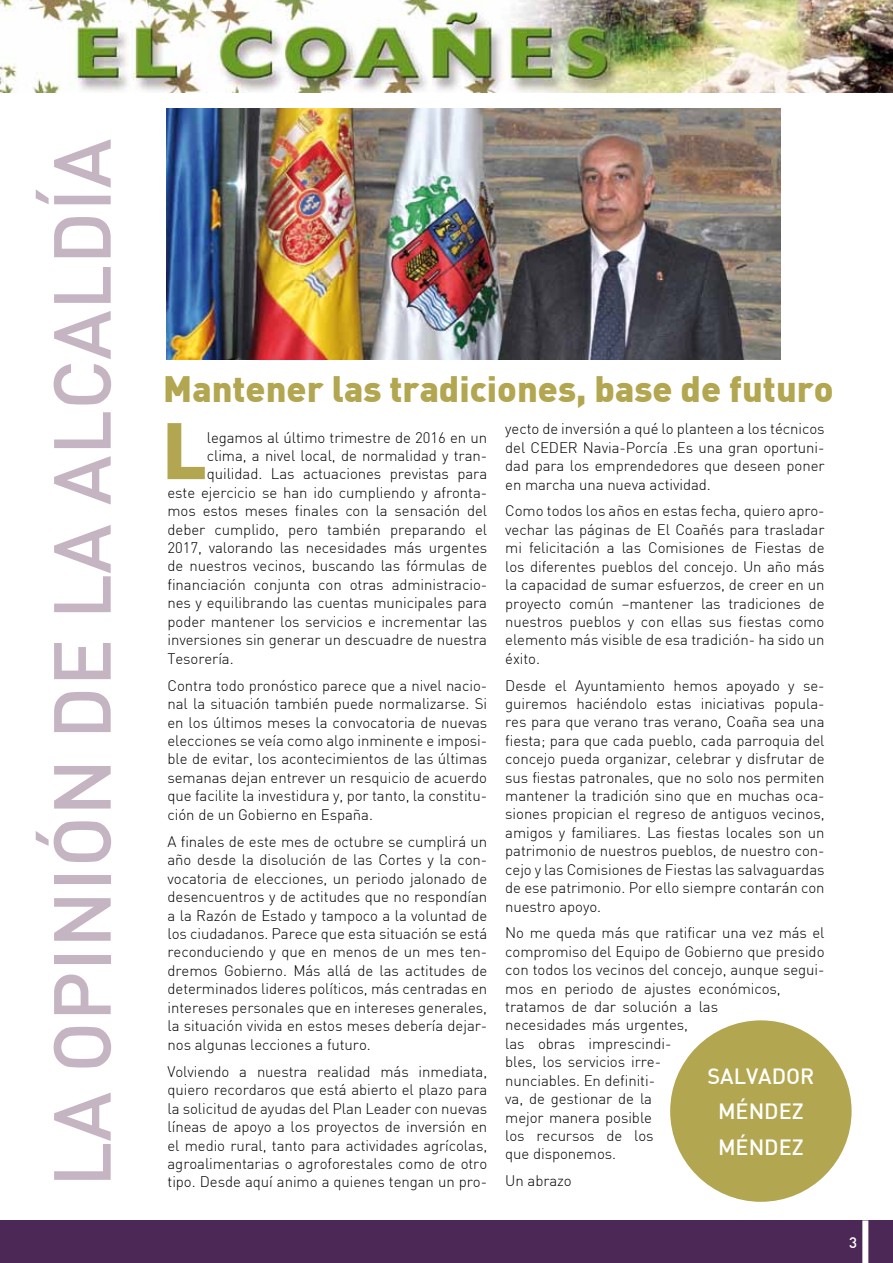
<style>
.page{position:relative;width:893px;height:1263px;background:#fff}
.page>*{position:absolute;margin:0;border:0;box-sizing:border-box;transform-origin:0 0}
.t1{font:500 79.5px "DIN";color:#c5b5c2}
.t2{font:900 78.75px "DIN";color:#b3a650}
.t3{font:900 36px "DIN";color:#b3a650}
.t4{font:500 21.6px/35.4px "DIN";color:#fff;text-align:center}
.t5{font:300 15px/18.5px "DIN";letter-spacing:-.005em;color:#000;text-align:justify}
.t6{font:500 15px "DIN";color:#fff}
</style>
<div class="page">
<img style="left:0;top:0;width:893px;height:92px">
<div style="left:0;top:1220px;width:893px;height:43px;background:#4b2856"></div>
<div style="left:862px;top:1220px;width:6px;height:43px;background:#fff"></div>
<div style="left:670px;top:1020px;width:182px;height:182px;background:#b3a650;border-radius:50%"></div>
<img style="left:167px;top:109px;width:614px;height:250px">
<h1 class="t1" style="left:31px;top:1187px;width:1050px;rotate:-90deg">LA OPINIÓN DE LA ALCALDÍA</h1>
<h3 class="t3" style="left:163px;top:365px;width:672px">Mantener las tradiciones, base de futuro</h3>
<h2 class="t2" style="left:162px;top:398px;width:47px">L</h2>
<p class="t5" style="left:207px;top:428px;width:282px">legamos al último trimestre de 2016 en un</p>
<p class="t5" style="left:207px;top:446px;width:282px">clima, a nivel local, de normalidad y tran-</p>
<p class="t5" style="left:207px;top:464px;width:282px">quilidad. Las actuaciones previstas para</p>
<p class="t5" style="left:168px;top:483px;width:321px">este ejercicio se han ido cumpliendo y afronta-</p>
<p class="t5" style="left:168px;top:501px;width:321px">mos estos meses finales con la sensación del</p>
<p class="t5" style="left:168px;top:520px;width:321px">deber cumplido, pero también preparando el</p>
<p class="t5" style="left:168px;top:538px;width:321px">2017, valorando las necesidades más urgentes</p>
<p class="t5" style="left:168px;top:557px;width:321px">de nuestros vecinos, buscando las fórmulas de</p>
<p class="t5" style="left:168px;top:575px;width:321px">financiación conjunta con otras administracio-</p>
<p class="t5" style="left:168px;top:593px;width:321px">nes y equilibrando las cuentas municipales para</p>
<p class="t5" style="left:168px;top:612px;width:321px">poder mantener los servicios e incrementar las</p>
<p class="t5" style="left:168px;top:630px;width:321px">inversiones sin generar un descuadre de nuestra</p>
<p class="t5" style="left:168px;top:649px;width:68px">Tesorería.</p>
<p class="t5" style="left:168px;top:676px;width:321px">Contra todo pronóstico parece que a nivel nacio&shy;nal la situación también puede normalizarse. Si en los últimos meses la convocatoria de nuevas elecciones se veía como algo inminente e imposi&shy;ble de evitar, los acontecimientos de las últimas semanas dejan entrever un resquicio de acuerdo que facilite la investidura y, por tanto, la constitu&shy;ción de un Gobierno en España.</p>
<p class="t5" style="left:168px;top:832px;width:321px">A finales de este mes de octubre se cumplirá un año desde la disolución de las Cortes y la con&shy;vocatoria de elecciones, un periodo jalonado de desencuentros y de actitudes que no respondían a la Razón de Estado y tampoco a la voluntad de los ciudadanos. Parece que esta situación se está reconduciendo y que en menos de un mes ten&shy;dremos Gobierno. Más allá de las actitudes de determinados lideres políticos, más centradas en intereses personales que en intereses generales, la situación vivida en estos meses debería dejar&shy;nos algunas lecciones a futuro.</p>
<p class="t5" style="left:168px;top:1062px;width:321px">Volviendo a nuestra realidad más inmediata, quiero recordaros que está abierto el plazo para la solicitud de ayudas del Plan Leader con nuevas líneas de apoyo a los proyectos de inversión en el medio rural, tanto para actividades agrícolas, agroalimentarias o agroforestales como de otro tipo. Desde aquí animo a quienes tengan un pro-</p>
<p class="t5" style="left:505px;top:420px;width:321px">yecto de inversión a qué lo planteen a los técnicos del CEDER Navia-Porcía .Es una gran oportuni&shy;dad para los emprendedores que deseen poner en marcha una nueva actividad.</p>
<p class="t5" style="left:505px;top:502px;width:321px">Como todos los años en estas fecha, quiero apro&shy;vechar las páginas de El Coañés para trasladar mi felicitación a las Comisiones de Fiestas de los diferentes pueblos del concejo. Un año más la capacidad de sumar esfuerzos, de creer en un proyecto común –mantener las tradiciones de nuestros pueblos y con ellas sus fiestas como elemento más visible de esa tradición- ha sido un éxito.</p>
<p class="t5" style="left:505px;top:676px;width:321px">Desde el Ayuntamiento hemos apoyado y se&shy;guiremos haciéndolo estas iniciativas popula&shy;res para que verano tras verano, Coaña sea una fiesta; para que cada pueblo, cada parroquia del concejo pueda organizar, celebrar y disfrutar de sus fiestas patronales, que no solo nos permiten mantener la tradición sino que en muchas oca&shy;siones propician el regreso de antiguos vecinos, amigos y familiares. Las fiestas locales son un patrimonio de nuestros pueblos, de nuestro con&shy;cejo y las Comisiones de Fiestas las salvaguardas de ese patrimonio. Por ello siempre contarán con nuestro apoyo.</p>
<p class="t5" style="left:505px;top:924px;width:321px;text-align:left">No me queda más que ratificar una vez más el compromiso del Equipo de Gobierno que presido con todos los vecinos del concejo, aunque segui&shy;mos en periodo de ajustes económicos, tratamos de dar solución a las<br>necesidades más urgentes,<br>las obras imprescindi-<br>bles, los servicios irre-<br>nunciables. En definiti-<br>va, de gestionar de la<br>mejor manera posible<br>los recursos de los<br>que disponemos.</p>
<p class="t5" style="left:505px;top:1171px;width:68px">Un abrazo</p>
<h3 class="t4" style="left:707px;top:1058px;width:109px">SALVADOR<br>MÉNDEZ<br>MÉNDEZ</h3>
<p class="t6" style="left:849px;top:1232px;width:9px">3</p>
</div>
